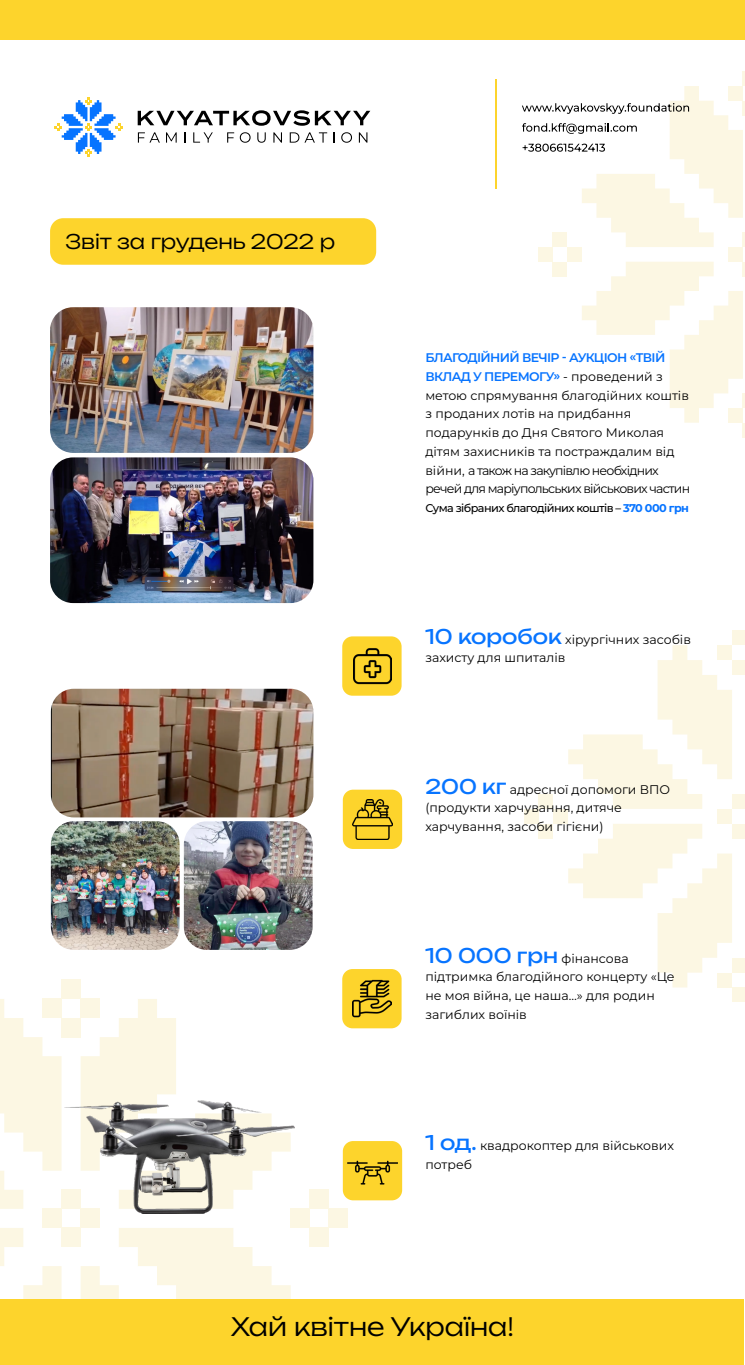
<style>
.page{position:relative;width:745px;height:1365px;background:#fff}
.page>*{position:absolute;margin:0;border:0;box-sizing:border-box;transform-origin:0 0}
.t1{font:300 25px "Unbounded";color:#000}
.t2{font:300 20px "Unbounded";color:#000}
.t3{font:12.5px/18.8px "Montserrat";color:#000}
.t4{font:500 11.25px "Montserrat";letter-spacing:-.05em;color:#000}
.s1{font-weight:600;color:#0774ff}
.s2{font-weight:700;color:#0774ff}
.s3{font-family:"Unbounded";font-size:20px;color:#0774ff}
</style>
<div class="page">
<div style="left:727px;top:247px;width:15px;height:15px;background:#fcf7e3"></div>
<div style="left:552px;top:262px;width:15px;height:14px;background:#fcf7e3"></div>
<div style="left:537px;top:247px;width:15px;height:15px;background:#fcf7e3"></div>
<div style="left:567px;top:247px;width:14px;height:15px;background:#fcf7e3"></div>
<svg style="left:582px;top:262px;width:162px;height:175px"></svg>
<div style="left:731px;top:823px;width:13px;height:15px;background:#fcf7e3"></div>
<div style="left:731px;top:794px;width:13px;height:14px;background:#fcf7e3"></div>
<div style="left:716px;top:808px;width:15px;height:15px;background:#fcf7e3"></div>
<div style="left:731px;top:660px;width:13px;height:15px;background:#fcf7e3"></div>
<div style="left:731px;top:630px;width:13px;height:15px;background:#fcf7e3"></div>
<div style="left:538px;top:823px;width:15px;height:15px;background:#fcf7e3"></div>
<div style="left:538px;top:794px;width:15px;height:14px;background:#fcf7e3"></div>
<div style="left:523px;top:808px;width:15px;height:15px;background:#fcf7e3"></div>
<div style="left:553px;top:808px;width:15px;height:15px;background:#fcf7e3"></div>
<div style="left:731px;top:987px;width:13px;height:15px;background:#fcf7e3"></div>
<div style="left:731px;top:957px;width:13px;height:15px;background:#fcf7e3"></div>
<svg style="left:568px;top:645px;width:163px;height:163px"></svg>
<svg style="left:568px;top:823px;width:163px;height:164px"></svg>
<div style="left:61px;top:1227px;width:20px;height:19px;background:#fcf7e3"></div>
<div style="left:61px;top:1189px;width:20px;height:19px;background:#fcf7e3"></div>
<div style="left:42px;top:1208px;width:19px;height:19px;background:#fcf7e3"></div>
<div style="left:81px;top:1208px;width:19px;height:19px;background:#fcf7e3"></div>
<div style="left:61px;top:1017px;width:20px;height:19px;background:#fcf7e3"></div>
<div style="left:61px;top:979px;width:20px;height:19px;background:#fcf7e3"></div>
<div style="left:309px;top:1227px;width:19px;height:19px;background:#fcf7e3"></div>
<div style="left:309px;top:1189px;width:19px;height:19px;background:#fcf7e3"></div>
<div style="left:290px;top:1208px;width:19px;height:19px;background:#fcf7e3"></div>
<div style="left:328px;top:1208px;width:20px;height:19px;background:#fcf7e3"></div>
<svg style="left:0;top:998px;width:61px;height:210px"></svg>
<svg style="left:0;top:1227px;width:61px;height:71px"></svg>
<svg style="left:81px;top:998px;width:95px;height:102px"></svg>
<svg style="left:81px;top:1227px;width:209px;height:71px"></svg>
<div style="left:50px;top:218px;width:326px;height:47px;background:#fdd42c;border-radius:13px"></div>
<div style="left:0;top:0;width:744px;height:39px;background:#fdd42c"></div>
<svg style="left:138px;top:110px;width:232px;height:16px"></svg>
<svg style="left:138px;top:132px;width:22px;height:11px"></svg>
<svg style="left:166px;top:132px;width:10px;height:11px"></svg>
<svg style="left:193px;top:132px;width:20px;height:11px"></svg>
<svg style="left:227px;top:132px;width:7px;height:11px"></svg>
<svg style="left:240px;top:132px;width:10px;height:11px"></svg>
<svg style="left:257px;top:132px;width:8px;height:11px"></svg>
<svg style="left:273px;top:132px;width:9px;height:11px"></svg>
<svg style="left:289px;top:132px;width:38px;height:11px"></svg>
<svg style="left:341px;top:132px;width:11px;height:11px"></svg>
<svg style="left:358px;top:132px;width:9px;height:11px"></svg>
<svg style="left:55px;top:98px;width:67px;height:58px"></svg>
<hr style="left:494px;top:79px;width:1px;height:110px;background:#fdd42c">
<div style="left:0;top:1298px;width:744px;height:66px;background:#fdd42c"></div>
<svg style="left:522px;top:71px;width:222px;height:176px"></svg>
<div style="left:342px;top:636px;width:59px;height:59px;background:#fdd42c;border-radius:10px"></div>
<div style="left:342px;top:968px;width:59px;height:60px;background:#fdd42c;border-radius:10px"></div>
<div style="left:342px;top:1140px;width:60px;height:60px;background:#fdd42c;border-radius:10px"></div>
<div style="left:342px;top:789px;width:60px;height:59px;background:#fdd42c;border-radius:10px"></div>
<img style="left:352px;top:799px;width:40px;height:40px">
<img style="left:353px;top:648px;width:38px;height:37px">
<img style="left:352px;top:979px;width:39px;height:38px">
<img style="left:51px;top:821px;width:128px;height:128px">
<img style="left:184px;top:821px;width:128px;height:128px">
<img style="left:51px;top:688px;width:262px;height:129px">
<img style="left:50px;top:307px;width:263px;height:146px">
<img style="left:50px;top:457px;width:263px;height:146px">
<img style="left:347px;top:1160px;width:50px;height:25px">
<img style="left:65px;top:1100px;width:229px;height:112px">
<h2 class="t2" style="left:65px;top:225px;width:271px">Звіт за грудень 2022 р</h2>
<p class="t3" style="left:425px;top:348px;width:266px"><span class="s1">БЛАГОДІЙНИЙ ВЕЧІР - АУКЦІОН «ТВІЙ ВКЛАД У ПЕРЕМОГУ»</span> - проведений з метою спрямування благодійних коштів з проданих лотів на придбання подарунків до Дня Святого Миколая дітям захисників та постраждалим від війни, а також на закупівлю необхідних речей для маріупольських військових частин</p>
<p class="t4" style="left:425px;top:500px;width:265px">Сума зібраних благодійних коштів – <span class="s2">370 000 грн</span></p>
<p class="t3" style="left:425px;top:629px;width:267px"><span class="s3">10 коробок</span> хірургічних засобів захисту для шпиталів</p>
<p class="t3" style="left:425px;top:779px;width:246px"><span class="s3">200 кг</span> адресної допомоги ВПО (продукти харчування, дитяче харчування, засоби гігієни)</p>
<p class="t3" style="left:425px;top:948px;width:250px"><span class="s3">10 000 грн</span> фінансова підтримка благодійного концерту «Це не моя війна, це наша…» для родин загиблих воїнів</p>
<p class="t3" style="left:425px;top:1135px;width:250px"><span class="s3">1 од.</span> квадрокоптер для військових потреб</p>
<h1 class="t1" style="left:231px;top:1306px;width:284px">Хай квітне Україна!</h1>
</div>
